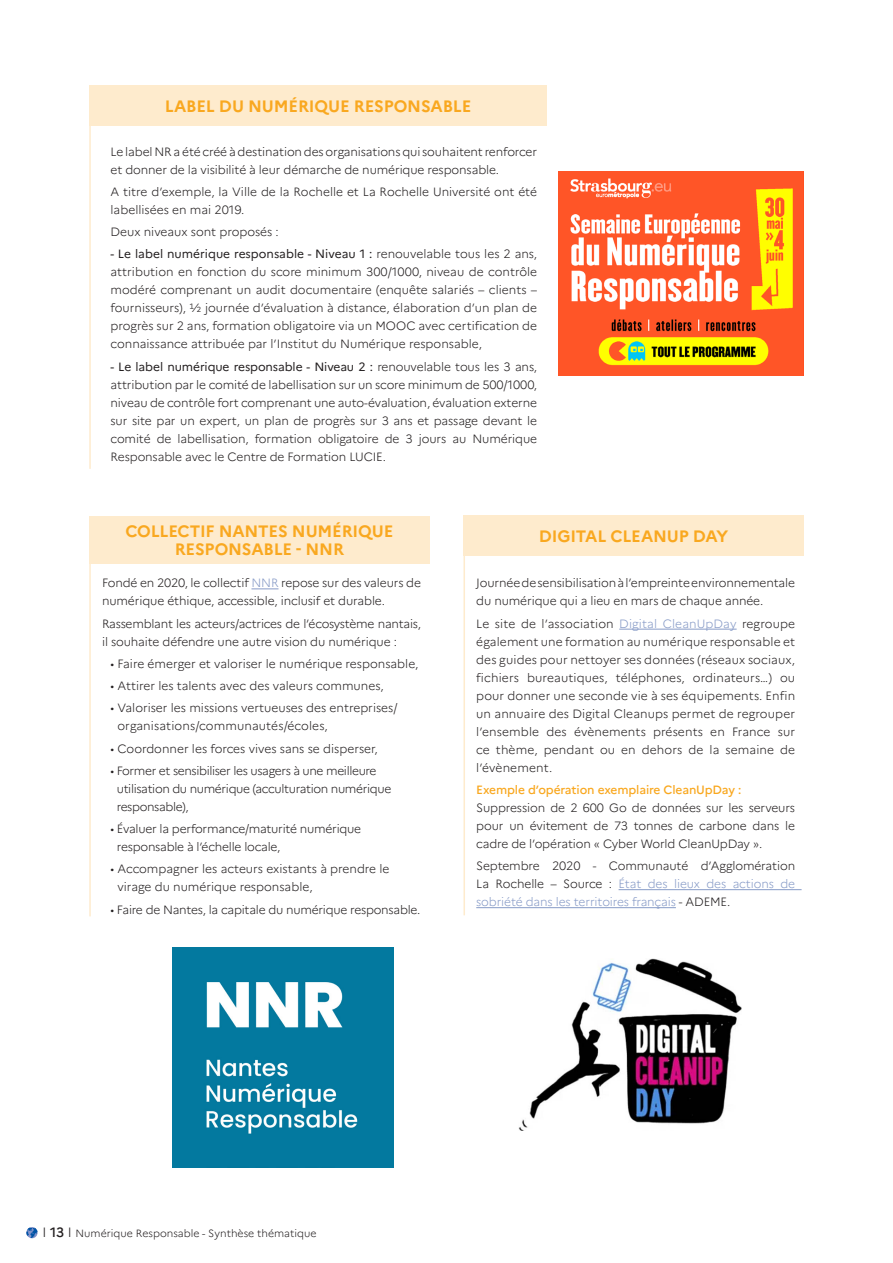
<style>
.page{position:relative;width:893px;height:1263px;background:#fff}
.page>*{position:absolute;margin:0;border:0;box-sizing:border-box;transform-origin:0 0}
.t1{font:700 16.5px/18px "Marianne";letter-spacing:-.01em;color:#f9a820;text-align:center}
.t2{font:300 12px/18px "Marianne";letter-spacing:-.01em;color:#231f20}
.t3{font:300 12px/18px "Marianne";letter-spacing:-.03em;color:#231f20}
.t4{font:500 12px "Marianne";letter-spacing:-.01em;color:#f9a820}
.t5{font:300 10.5px "Marianne";color:#231f20}
.s1{font-weight:400}
.s2{color:#879bc7}
.s3{font-size:13.5px}
.s4{font-weight:500;font-size:13.5px}
</style>
<div class="page">
<svg style="left:26px;top:1227px;width:12px;height:11px"></svg>
<div style="left:89px;top:85px;width:458px;height:41px;background:#feebcd"></div>
<hr style="left:89px;top:85px;width:2px;height:384px;background:#feebcd">
<div style="left:89px;top:516px;width:340px;height:47px;background:#feebcd"></div>
<hr style="left:89px;top:526px;width:2px;height:390px;background:#feebcd">
<svg style="left:251px;top:588px;width:27px;height:1px"></svg>
<div style="left:463px;top:516px;width:341px;height:40px;background:#feebcd"></div>
<hr style="left:463px;top:516px;width:2px;height:399px;background:#feebcd">
<hr style="left:619px;top:629px;width:118px;height:1px;background:#879bc7">
<hr style="left:619px;top:889px;width:183px;height:1px;background:#879bc7">
<hr style="left:476px;top:907px;width:200px;height:1px;background:#879bc7">
<img style="left:559px;top:172px;width:245px;height:204px">
<img style="left:173px;top:947px;width:220px;height:220px">
<img style="left:518px;top:959px;width:224px;height:172px">
<p class="t1" style="left:165px;top:97px;width:308px">LABEL DU NUMÉRIQUE RESPONSABLE</p>
<p class="t2" style="left:111px;top:142px;width:428px">Le label NR a été créé à destination des organisations qui souhaitent renforcer et donner de la visibilité à leur démarche de numérique responsable.</p>
<p class="t2" style="left:111px;top:183px;width:428px">A titre d’exemple, la Ville de la Rochelle et La Rochelle Université ont été labellisées en mai 2019.</p>
<p class="t2" style="left:111px;top:223px;width:170px">Deux niveaux sont proposés :</p>
<p class="t2" style="left:111px;top:245px;width:428px;text-align:justify"><span class="s1">- Le label numérique responsable - Niveau 1 :</span> renouvelable tous les 2 ans, attribution en fonction du score minimum 300/1000, niveau de contrôle modéré comprenant un audit documentaire (enquête salariés – clients – fournisseurs), ½ journée d’évaluation à distance, élaboration d’un plan de progrès sur 2 ans, formation obligatoire via un MOOC avec certification de connaissance attribuée par l’Institut du Numérique responsable,</p>
<p class="t2" style="left:111px;top:357px;width:428px;text-align:justify"><span class="s1">- Le label numérique responsable - Niveau 2 :</span> renouvelable tous les 3 ans, attribution par le comité de labellisation sur un score minimum de 500/1000, niveau de contrôle fort comprenant une auto-évaluation, évaluation externe sur site par un expert, un plan de progrès sur 3 ans et passage devant le comité de labellisation, formation obligatoire de 3 jours au Numérique Responsable avec le Centre de Formation LUCIE.</p>
<p class="t1" style="left:125px;top:522px;width:270px">COLLECTIF NANTES NUMÉRIQUE<br>RESPONSABLE - NNR</p>
<p class="t2" style="left:102px;top:574px;width:320px">Fondé en 2020, le collectif <span class="s2">NNR</span> repose sur des valeurs de numérique éthique, accessible, inclusif et durable.</p>
<p class="t2" style="left:102px;top:614px;width:320px">Rassemblant les acteurs/actrices de l’écosystème nantais, il souhaite défendre une autre vision du numérique :</p>
<p class="t2" style="left:111px;top:654px;width:309px">• Faire émerger et valoriser le numérique responsable,</p>
<p class="t2" style="left:111px;top:677px;width:275px">• Attirer les talents avec des valeurs communes,</p>
<p class="t2" style="left:117px;top:699px;width:282px;text-indent:-7px">• Valoriser les missions vertueuses des entreprises/ organisations/communautés/écoles,</p>
<p class="t2" style="left:111px;top:739px;width:269px">• Coordonner les forces vives sans se disperser,</p>
<p class="t3" style="left:117px;top:761px;width:276px;text-indent:-6px">• Former et sensibiliser les usagers à une meilleure utilisation du numérique (acculturation numérique responsable),</p>
<p class="t2" style="left:117px;top:820px;width:246px;text-indent:-6px">• Évaluer la performance/maturité numérique responsable à l’échelle locale,</p>
<p class="t2" style="left:117px;top:860px;width:274px;text-indent:-7px">• Accompagner les acteurs existants à prendre le virage du numérique responsable,</p>
<p class="t2" style="left:111px;top:900px;width:311px">• Faire de Nantes, la capitale du numérique responsable.</p>
<p class="t1" style="left:539px;top:527px;width:191px">DIGITAL CLEANUP DAY</p>
<p class="t2" style="left:476px;top:574px;width:320px">Journée de sensibilisation à l’empreinte environnementale du numérique qui a lieu en mars de chaque année.</p>
<p class="t2" style="left:476px;top:614px;width:320px;text-align:justify">Le site de l’association <span class="s2">Digital CleanUpDay</span> regroupe également une formation au numérique responsable et des guides pour nettoyer ses données (réseaux sociaux, fichiers bureautiques, téléphones, ordinateurs…) ou pour donner une seconde vie à ses équipements. Enfin un annuaire des Digital Cleanups permet de regrouper l’ensemble des évènements présents en France sur ce thème, pendant ou en dehors de la semaine de l’évènement.</p>
<p class="t4" style="left:476px;top:782px;width:267px">Exemple d’opération exemplaire CleanUpDay :</p>
<p class="t2" style="left:476px;top:798px;width:320px;text-align:justify">Suppression de 2 600 Go de données sur les serveurs pour un évitement de 73 tonnes de carbone dans le cadre de l’opération « Cyber World CleanUpDay ».</p>
<p class="t2" style="left:476px;top:857px;width:320px;text-align:justify">Septembre 2020 - Communauté d’Agglomération La Rochelle – Source : <span class="s2">État des lieux des actions de sobriété dans les territoires français</span> - ADEME.</p>
<p class="t5" style="left:43px;top:1227px;width:276px"><span class="s3">I</span> <span class="s4">13</span> <span class="s3">I</span> Numérique Responsable - Synthèse thématique</p>
</div>
